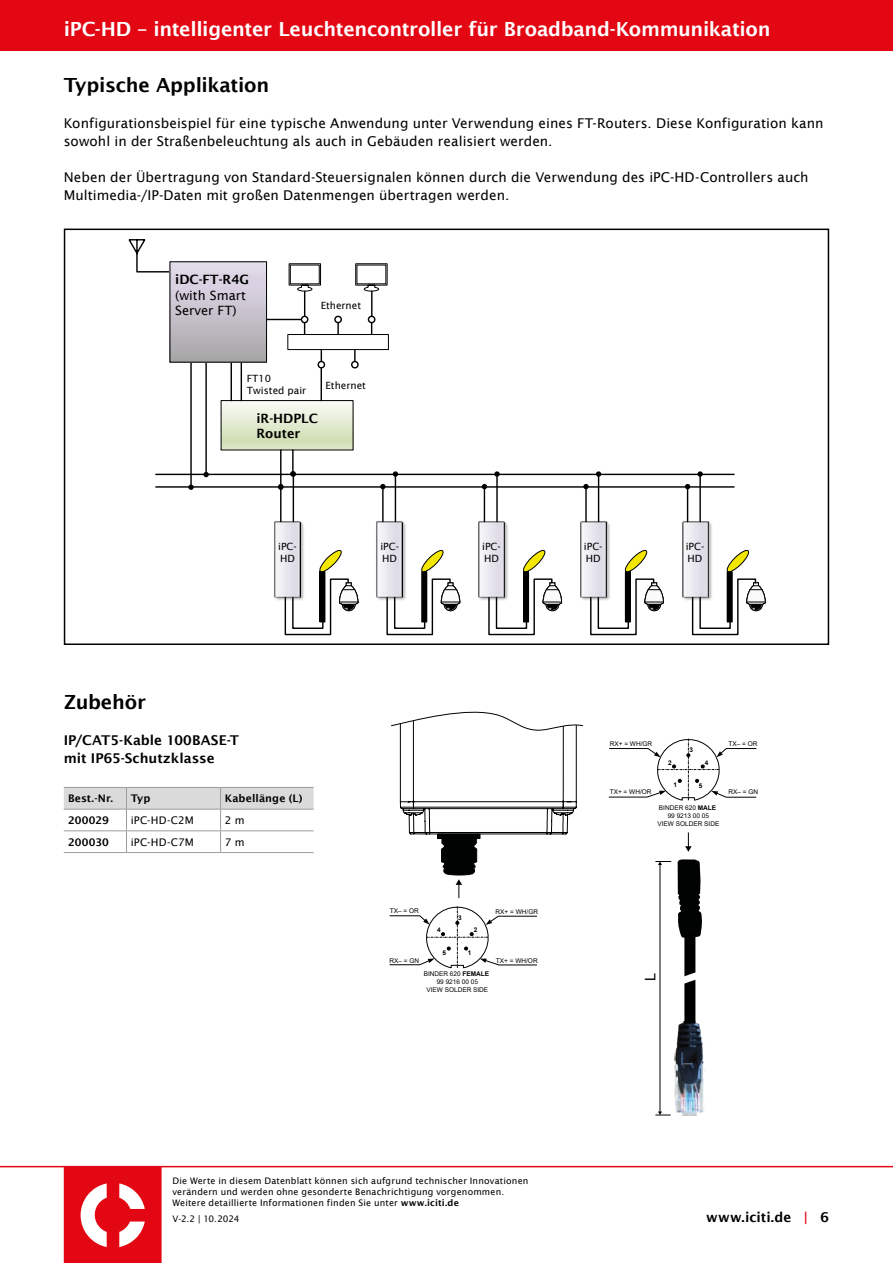
<style>
.page{position:relative;width:893px;height:1263px;background:#fff}
.page>*{position:absolute;margin:0;border:0;box-sizing:border-box;transform-origin:0 0}
.t1{font:600 19.5px "Lucida Sans";letter-spacing:-.015em;color:#fff}
.Subhead_13pt{font:600 19.5px "Lucida Sans";letter-spacing:-.015em;color:#000}
.t2{font:14.55px "Arial";color:#000}
.Body_Text_9pt{font:13.5px/18px "Lucida Sans";letter-spacing:.005em;color:#000}
.Subline_9pt{font:600 13.5px "Lucida Sans";color:#000}
.t3{font:12.9px/15.5px "Lucida Sans";color:#000}
.t4{font:600 12.9px/15.5px "Lucida Sans";color:#000}
.Tabellentext_7pt_bold{font:600 10.5px "Lucida Sans";letter-spacing:.005em;color:#000}
.Tabellentext_7pt{font:10.5px "Lucida Sans";letter-spacing:.01em;color:#000}
.t5{font:10.05px/12px "Lucida Sans";color:#000}
.t6{font:9px/10.8px "Lucida Sans";letter-spacing:.02em;color:#000}
.t7{font:6.45px/7.8px "Arial";color:#010202;text-align:center}
.t8{font:700 6.45px "Arial";color:#010202}
.s1{font-weight:600}
.s2{font-weight:700}
.s3{color:#e30613}
</style>
<div class="page">
<svg style="left:64px;top:1167px;width:98px;height:96px"></svg>
<hr style="left:0;top:1166px;width:893px;height:1px;background:#e30613">
<div style="left:0;top:0;width:893px;height:51px;background:#e30613"></div>
<svg style="left:64px;top:787px;width:250px;height:65px"></svg>
<hr style="left:64px;top:852px;width:62px;height:1px;background:#9d9d9c">
<hr style="left:126px;top:852px;width:95px;height:1px;background:#9d9d9c">
<hr style="left:221px;top:852px;width:93px;height:1px;background:#9d9d9c">
<svg style="left:389px;top:906px;width:148px;height:62px"></svg>
<svg style="left:609px;top:738px;width:147px;height:63px"></svg>
<img style="left:675px;top:1023px;width:30px;height:92px">
<svg style="left:678px;top:859px;width:24px;height:164px"></svg>
<svg style="left:391px;top:711px;width:192px;height:187px"></svg>
<svg style="left:685px;top:832px;width:7px;height:20px"></svg>
<hr style="left:660px;top:864px;width:1px;height:248px;background:#010202">
<svg style="left:655px;top:861px;width:16px;height:4px"></svg>
<svg style="left:655px;top:1111px;width:16px;height:5px"></svg>
<svg style="left:386px;top:550px;width:74px;height:86px"></svg>
<img style="left:378px;top:518px;width:31px;height:86px">
<img style="left:376px;top:520px;width:28px;height:78px">
<svg style="left:488px;top:550px;width:74px;height:86px"></svg>
<img style="left:479px;top:518px;width:32px;height:86px">
<img style="left:478px;top:520px;width:27px;height:78px">
<svg style="left:590px;top:550px;width:73px;height:86px"></svg>
<img style="left:581px;top:518px;width:32px;height:86px">
<img style="left:580px;top:520px;width:27px;height:78px">
<svg style="left:691px;top:550px;width:74px;height:86px"></svg>
<img style="left:683px;top:518px;width:32px;height:86px">
<img style="left:682px;top:520px;width:27px;height:78px">
<svg style="left:284px;top:549px;width:74px;height:87px"></svg>
<img style="left:276px;top:518px;width:31px;height:86px">
<img style="left:274px;top:520px;width:28px;height:78px">
<hr style="left:156px;top:486px;width:578px;height:2px;background:#000">
<hr style="left:156px;top:474px;width:578px;height:1px;background:#000">
<hr style="left:280px;top:486px;width:1px;height:36px;background:#000">
<hr style="left:293px;top:474px;width:1px;height:47px;background:#000">
<hr style="left:382px;top:486px;width:2px;height:36px;background:#000">
<svg style="left:380px;top:484px;width:6px;height:5px"></svg>
<hr style="left:395px;top:474px;width:1px;height:47px;background:#000">
<svg style="left:393px;top:471px;width:5px;height:6px"></svg>
<hr style="left:484px;top:486px;width:1px;height:36px;background:#000">
<svg style="left:482px;top:484px;width:5px;height:5px"></svg>
<hr style="left:496px;top:474px;width:2px;height:47px;background:#000">
<svg style="left:494px;top:471px;width:6px;height:6px"></svg>
<hr style="left:585px;top:486px;width:2px;height:36px;background:#000">
<svg style="left:583px;top:484px;width:6px;height:5px"></svg>
<hr style="left:598px;top:474px;width:1px;height:47px;background:#000">
<svg style="left:596px;top:471px;width:5px;height:6px"></svg>
<hr style="left:687px;top:486px;width:1px;height:36px;background:#000">
<svg style="left:685px;top:484px;width:5px;height:5px"></svg>
<hr style="left:699px;top:474px;width:2px;height:47px;background:#000">
<svg style="left:697px;top:471px;width:6px;height:6px"></svg>
<svg style="left:223px;top:403px;width:128px;height:45px;background:#e1ead0"></svg>
<div style="left:221px;top:400px;width:132px;height:50px;border:1px solid #000"></div>
<hr style="left:280px;top:450px;width:1px;height:37px;background:#000">
<svg style="left:278px;top:484px;width:5px;height:6px"></svg>
<hr style="left:292px;top:450px;width:2px;height:24px;background:#000">
<svg style="left:290px;top:471px;width:6px;height:6px"></svg>
<hr style="left:231px;top:362px;width:1px;height:39px;background:#000">
<hr style="left:241px;top:362px;width:1px;height:39px;background:#000">
<hr style="left:190px;top:362px;width:2px;height:125px;background:#000">
<svg style="left:188px;top:484px;width:6px;height:6px"></svg>
<hr style="left:205px;top:362px;width:2px;height:113px;background:#000">
<svg style="left:203px;top:472px;width:6px;height:5px"></svg>
<svg style="left:128px;top:239px;width:19px;height:34px"></svg>
<hr style="left:137px;top:271px;width:44px;height:1px;background:#000">
<hr style="left:321px;top:365px;width:1px;height:36px;background:#000">
<hr style="left:256px;top:319px;width:49px;height:1px;background:#000">
<svg style="left:288px;top:263px;width:100px;height:106px"></svg>
<div style="left:288px;top:334px;width:100px;height:16px;background:#fff"></div>
<div style="left:287px;top:334px;width:102px;height:16px;border:1px solid #000"></div>
<div style="left:170px;top:262px;width:97px;height:100px;background:linear-gradient(to bottom,#e7def1,#a8a6a8)"></div>
<h1 class="t1" style="left:64px;top:18px;width:708px">iPC-HD – intelligenter Leuchtencontroller für Broadband-Kommunikation</h1>
<p class="Subhead_13pt" style="left:64px;top:73px;width:207px">Typische Applikation</p>
<p class="Body_Text_9pt" style="left:64px;top:114px;width:761px">Konfigurationsbeispiel für eine typische Anwendung unter Verwendung eines FT-Routers. Diese Konfiguration kann sowohl in der Straßenbeleuchtung als auch in Gebäuden realisiert werden.</p>
<p class="Body_Text_9pt" style="left:64px;top:168px;width:746px">Neben der Übertragung von Standard-Steuersignalen können durch die Verwendung des iPC-HD-Controllers auch<br>Multimedia-/IP-Daten mit großen Datenmengen übertragen werden.</p>
<p class="t3" style="left:175px;top:272px;width:76px"><span class="s1">iDC-FT-R4G </span>(with Smart<br>Server FT)</p>
<p class="t5" style="left:321px;top:299px;width:42px">Ethernet</p>
<p class="t5" style="left:247px;top:372px;width:61px">FT10<br>Twisted pair</p>
<p class="t5" style="left:326px;top:380px;width:42px">Ethernet</p>
<p class="t4" style="left:256px;top:410px;width:63px">iR-HDPLC<br>Router</p>
<p class="t5" style="left:278px;top:541px;width:20px">iPC-<br>HD</p>
<p class="t5" style="left:380px;top:541px;width:20px">iPC-<br>HD</p>
<p class="t5" style="left:482px;top:541px;width:20px">iPC-<br>HD</p>
<p class="t5" style="left:584px;top:541px;width:20px">iPC-<br>HD</p>
<p class="t5" style="left:686px;top:541px;width:20px">iPC-<br>HD</p>
<p class="Subhead_13pt" style="left:64px;top:691px;width:84px">Zubehör</p>
<p class="Subline_9pt" style="left:64px;top:732px;width:177px">IP/CAT5-Kable 100BASE-T</p>
<p class="Subline_9pt" style="left:64px;top:750px;width:152px">mit IP65-Schutzklasse</p>
<p class="Tabellentext_7pt_bold" style="left:68px;top:792px;width:46px">Best.-Nr.</p>
<p class="Tabellentext_7pt_bold" style="left:131px;top:792px;width:21px">Typ</p>
<p class="Tabellentext_7pt_bold" style="left:225px;top:792px;width:79px">Kabellänge (L)</p>
<p class="Tabellentext_7pt_bold" style="left:68px;top:814px;width:42px">200029</p>
<p class="Tabellentext_7pt" style="left:131px;top:814px;width:64px">iPC-HD-C2M</p>
<p class="Tabellentext_7pt" style="left:225px;top:814px;width:21px">2 m</p>
<p class="Tabellentext_7pt_bold" style="left:68px;top:836px;width:42px">200030</p>
<p class="Tabellentext_7pt" style="left:131px;top:836px;width:64px">iPC-HD-C7M</p>
<p class="Tabellentext_7pt" style="left:225px;top:836px;width:21px">7 m</p>
<p class="t7" style="left:390px;top:906px;width:30px">TX– = OR</p>
<p class="t7" style="left:496px;top:907px;width:44px">RX+ = WH/GR</p>
<p class="t8" style="left:458px;top:913px;width:5px">3</p>
<p class="t8" style="left:437px;top:926px;width:5px">4</p>
<p class="t8" style="left:474px;top:926px;width:5px">2</p>
<p class="t8" style="left:442px;top:948px;width:5px">5</p>
<p class="t7" style="left:424px;top:970px;width:67px">BINDER 620 <span class="s2">FEMALE<br></span>99 9216 00 05<br>VIEW SOLDER SIDE</p>
<p class="t8" style="left:468px;top:948px;width:5px">1</p>
<p class="t7" style="left:390px;top:957px;width:31px">RX– = GN</p>
<p class="t7" style="left:496px;top:957px;width:43px">TX+ = WH/OR</p>
<p class="t7" style="left:610px;top:740px;width:44px">RX+ = WH/GR</p>
<p class="t7" style="left:729px;top:740px;width:30px">TX– = OR</p>
<p class="t8" style="left:689px;top:745px;width:5px">3</p>
<p class="t8" style="left:668px;top:758px;width:5px">2</p>
<p class="t8" style="left:705px;top:758px;width:5px">4</p>
<p class="t8" style="left:673px;top:781px;width:5px">1</p>
<p class="t8" style="left:699px;top:781px;width:5px">5</p>
<p class="t7" style="left:610px;top:788px;width:43px">TX+ = WH/OR</p>
<p class="t7" style="left:728px;top:788px;width:31px">RX– = GN</p>
<p class="t7" style="left:657px;top:804px;width:63px">BINDER 620 <span class="s2">MALE<br></span>99 9213 00 05<br>VIEW SOLDER SIDE</p>
<p class="t2" style="left:640px;top:981px;width:10px;rotate:-90deg">L</p>
<p class="t6" style="left:172px;top:1175px;width:358px">Die Werte in diesem Datenblatt können sich aufgrund technischer Innovationen verändern und werden ohne gesonderte Benachrichtigung vorgenommen.<br>Weitere detaillierte Informationen finden Sie unter <span class="s1">www.iciti.de</span></p>
<p class="t6" style="left:172px;top:1213px;width:68px">V-2.2 | 10.2024</p>
<p class="Subline_9pt" style="left:706px;top:1209px;width:124px">www.iciti.de <span class="s3">|</span> 6</p>
</div>
